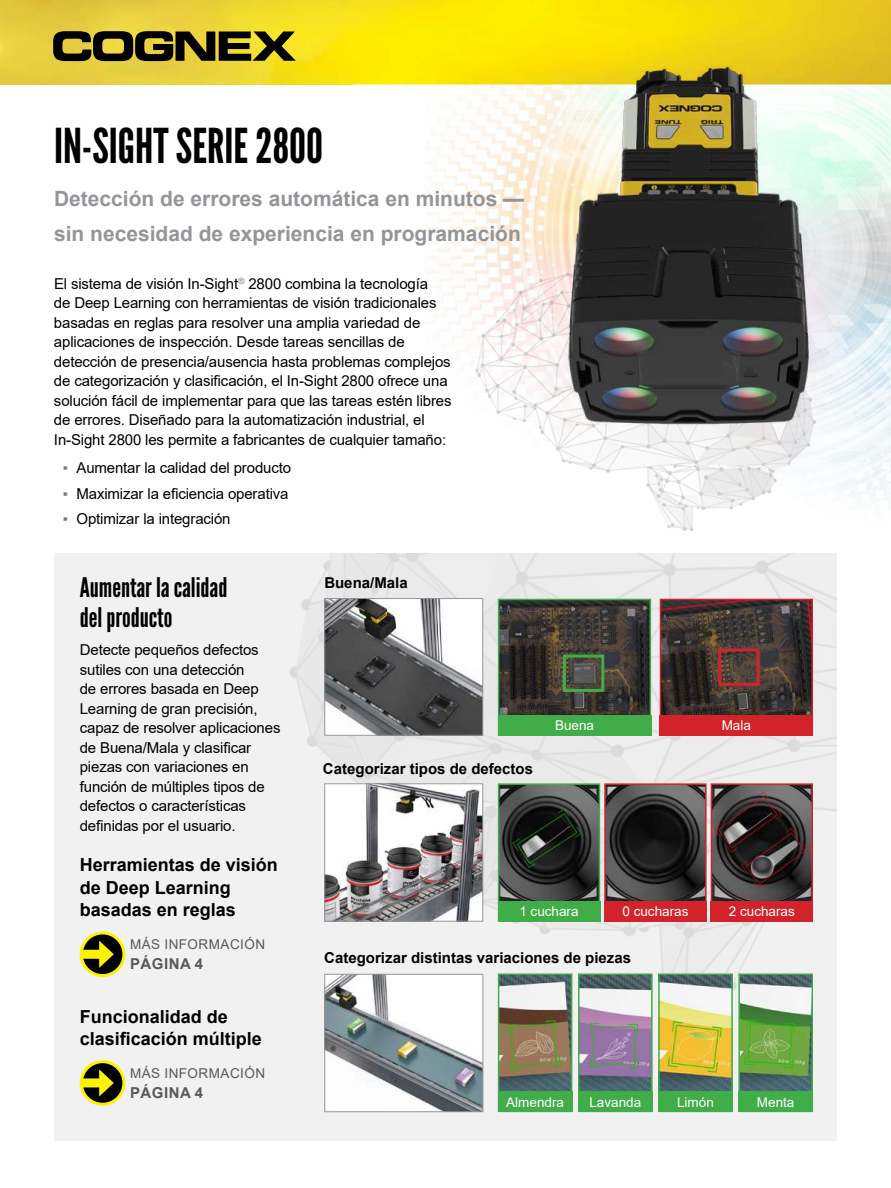
<style>
.page{position:relative;width:891px;height:1188px;background:#fff}
.page>*{position:absolute;margin:0;border:0;box-sizing:border-box;transform-origin:0 0}
.t1{font:48px "League Gothic";color:#000}
.t2{font:27px/30px "League Gothic";color:#000}
.t3{font:700 21px/34.5px "Arial";color:#939598}
.t4{font:700 18px/22.5px "Arial";color:#000}
.t5{font:15px/19.5px "Arial";letter-spacing:-.01em;color:#000}
.t6{font:700 15px "Arial";color:#000}
.t7{font:700 15px "Arial";letter-spacing:.035em;color:#58595b}
.t8{font:13.5px "Arial";color:#fff}
.t9{font:13.5px "Arial";letter-spacing:.035em;color:#58595b}
.s1{color:#77787b}
</style>
<div class="page">
<img style="left:0;top:0;width:891px;height:84px">
<svg style="left:53px;top:31px;width:243px;height:30px;background:#5b5216"></svg>
<img style="left:354px;top:84px;width:537px;height:418px">
<img style="left:470px;top:260px;width:354px;height:271px">
<div style="left:54px;top:553px;width:783px;height:588px;background:#f1f1f2"></div>
<img style="left:290px;top:553px;width:547px;height:474px">
<svg style="left:81px;top:933px;width:43px;height:43px"></svg>
<div style="left:80px;top:931px;width:45px;height:46px;border:3px solid #fff200;border-radius:50%"></div>
<div style="left:80px;top:950px;width:25px;height:9px;background:#fff200"></div>
<svg style="left:99px;top:941px;width:15px;height:27px"></svg>
<svg style="left:81px;top:1062px;width:43px;height:42px"></svg>
<div style="left:80px;top:1060px;width:45px;height:46px;border:3px solid #fff200;border-radius:50%"></div>
<div style="left:80px;top:1078px;width:25px;height:9px;background:#fff200"></div>
<svg style="left:99px;top:1069px;width:15px;height:28px"></svg>
<img style="left:326px;top:785px;width:155px;height:135px">
<div style="left:324px;top:783px;width:159px;height:139px;border:1px solid #939598"></div>
<img style="left:501px;top:786px;width:96px;height:115px">
<div style="left:498px;top:783px;width:102px;height:139px;border:2px solid #41ad49"></div>
<img style="left:607px;top:786px;width:97px;height:115px">
<div style="left:604px;top:783px;width:103px;height:139px;border:2px solid #d2232a"></div>
<img style="left:714px;top:786px;width:96px;height:115px">
<div style="left:711px;top:783px;width:102px;height:139px;border:2px solid #d2232a"></div>
<div style="left:498px;top:901px;width:102px;height:21px;background:#41ad49"></div>
<div style="left:711px;top:901px;width:102px;height:21px;background:#d2232a"></div>
<div style="left:604px;top:901px;width:103px;height:21px;background:#d2232a"></div>
<img style="left:557px;top:42px;width:258px;height:398px">
<img style="left:326px;top:976px;width:155px;height:134px">
<div style="left:324px;top:974px;width:159px;height:138px;border:1px solid #939598"></div>
<img style="left:501px;top:976px;width:68px;height:115px">
<div style="left:498px;top:973px;width:74px;height:139px;border:2px solid #41ad49"></div>
<img style="left:661px;top:976px;width:69px;height:115px">
<div style="left:658px;top:973px;width:75px;height:139px;border:2px solid #41ad49"></div>
<div style="left:498px;top:1091px;width:74px;height:21px;background:#41ad49"></div>
<div style="left:658px;top:1091px;width:75px;height:21px;background:#41ad49"></div>
<img style="left:581px;top:976px;width:69px;height:115px">
<div style="left:578px;top:973px;width:75px;height:139px;border:2px solid #41ad49"></div>
<img style="left:741px;top:976px;width:69px;height:115px">
<div style="left:738px;top:973px;width:75px;height:139px;border:2px solid #41ad49"></div>
<div style="left:578px;top:1091px;width:75px;height:21px;background:#41ad49"></div>
<div style="left:738px;top:1091px;width:75px;height:21px;background:#41ad49"></div>
<img style="left:326px;top:600px;width:155px;height:134px">
<div style="left:324px;top:598px;width:159px;height:138px;border:1px solid #939598"></div>
<img style="left:501px;top:602px;width:147px;height:113px">
<div style="left:498px;top:599px;width:153px;height:137px;border:2px solid #41ad49"></div>
<img style="left:663px;top:602px;width:147px;height:113px">
<div style="left:660px;top:599px;width:153px;height:137px;border:2px solid #d2232a"></div>
<div style="left:498px;top:715px;width:153px;height:21px;background:#41ad49"></div>
<div style="left:660px;top:715px;width:153px;height:21px;background:#d2232a"></div>
<div style="left:718px;top:649px;width:42px;height:37px;border:3px solid #d2232a"></div>
<div style="left:563px;top:655px;width:41px;height:37px;border:3px solid #41ad49"></div>
<h1 class="t1" style="left:54px;top:117px;width:271px">IN-SIGHT SERIE 2800</h1>
<h3 class="t3" style="left:54px;top:182px;width:472px">Detección de errores automática en minutos — sin necesidad de experiencia en programación</h3>
<p class="t5" style="left:54px;top:273px;width:399px">El sistema de visión In-Sight<sup>®</sup> 2800 combina la tecnología<br>de Deep Learning con herramientas de visión tradicionales basadas en reglas para resolver una amplia variedad de aplicaciones de inspección. Desde tareas sencillas de detección de presencia/ausencia hasta problemas complejos de categorización y clasificación, el In-Sight 2800 ofrece una solución fácil de implementar para que las tareas estén libres de errores. Diseñado para la automatización industrial, el In-Sight 2800 les permite a fabricantes de cualquier tamaño:</p>
<p class="t5" style="left:63px;top:458px;width:230px"><span class="s1">▪</span> Aumentar la calidad del producto</p>
<p class="t5" style="left:63px;top:483px;width:227px"><span class="s1">▪</span> Maximizar la eficiencia operativa</p>
<p class="t5" style="left:63px;top:509px;width:169px"><span class="s1">▪</span> Optimizar la integración</p>
<h2 class="t2" style="left:80px;top:572px;width:149px">Aumentar la calidad del producto</h2>
<p class="t5" style="left:80px;top:640px;width:202px">Detecte pequeños defectos sutiles con una detección<br>de errores basada en Deep<br>Learning de gran precisión, capaz de resolver aplicaciones de Buena/Mala y clasificar piezas con variaciones en función de múltiples tipos de defectos o características definidas por el usuario.</p>
<p class="t4" style="left:80px;top:854px;width:200px">Herramientas de visión de Deep Learning basadas en reglas</p>
<p class="t9" style="left:130px;top:935px;width:137px">MÁS INFORMACIÓN</p>
<p class="t7" style="left:130px;top:953px;width:75px">PÁGINA 4</p>
<p class="t4" style="left:80px;top:1006px;width:184px">Funcionalidad de clasificación múltiple</p>
<p class="t9" style="left:130px;top:1064px;width:137px">MÁS INFORMACIÓN</p>
<p class="t7" style="left:130px;top:1082px;width:75px">PÁGINA 4</p>
<p class="t6" style="left:324px;top:572px;width:85px">Buena/Mala</p>
<p class="t6" style="left:323px;top:758px;width:212px">Categorizar tipos de defectos</p>
<p class="t8" style="left:555px;top:716px;width:41px">Buena</p>
<p class="t8" style="left:722px;top:716px;width:31px">Mala</p>
<p class="t8" style="left:519px;top:902px;width:61px">1 cuchara</p>
<p class="t8" style="left:622px;top:902px;width:68px">0 cucharas</p>
<p class="t8" style="left:729px;top:902px;width:68px">2 cucharas</p>
<p class="t6" style="left:324px;top:947px;width:308px">Categorizar distintas variaciones de piezas</p>
<p class="t8" style="left:506px;top:1092px;width:59px">Almendra</p>
<p class="t8" style="left:589px;top:1092px;width:53px">Lavanda</p>
<p class="t8" style="left:677px;top:1092px;width:38px">Limón</p>
<p class="t8" style="left:757px;top:1092px;width:39px">Menta</p>
</div>
